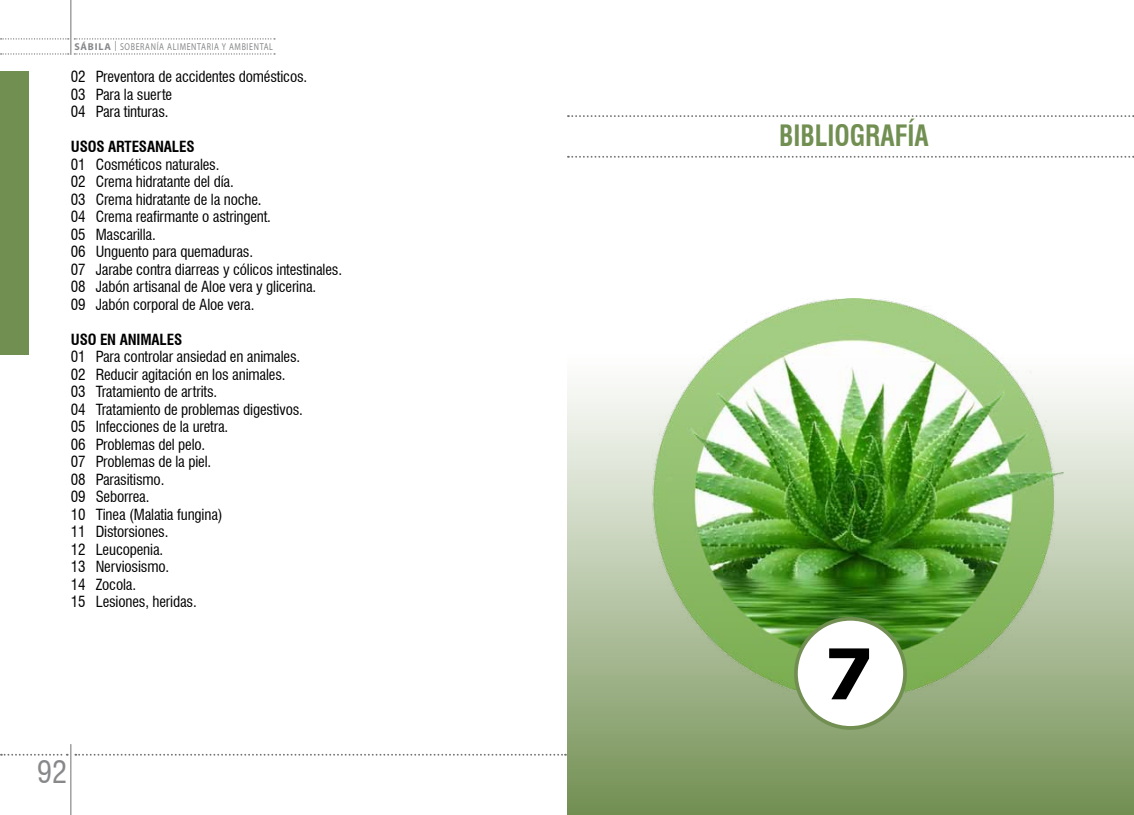
<style>
.page{position:relative;width:1134px;height:815px;background:#fff}
.page>*{position:absolute;margin:0;border:0;box-sizing:border-box;transform-origin:0 0}
.t1{font:700 70px "Verdana";color:#000}
.t2{font:condensed 30px "Swiss 721 BT";color:#87888a}
.t3{font:700 condensed 28.75px "Swiss 721 BT";color:#728f52;scale:.91 1}
.t4{font:condensed 15px/17.5px "Swiss 721 BT";letter-spacing:-.01em;color:#000}
.t5{font:700 condensed 15px "Swiss 721 BT";letter-spacing:-.01em;color:#000}
.t6{font:10px "Myriad Pro";letter-spacing:.08em;color:#87888a;scale:.8 1}
.s1{font-weight:700}
.s2{font-size:15px}
</style>
<div class="page">
<svg style="left:1px;top:754px;width:67px;height:2px"></svg>
<hr style="left:70px;top:0;width:1px;height:55px;background:#707172">
<svg style="left:1px;top:38px;width:274px;height:2px"></svg>
<svg style="left:1px;top:53px;width:274px;height:2px"></svg>
<hr style="left:70px;top:744px;width:1px;height:71px;background:#707172">
<svg style="left:75px;top:754px;width:492px;height:2px"></svg>
<div style="left:0;top:71px;width:28px;height:283px;background:#728f52"></div>
<div style="left:567px;top:354px;width:567px;height:461px;background:linear-gradient(to bottom,#fff,#749054)"></div>
<svg style="left:568px;top:115px;width:566px;height:2px"></svg>
<svg style="left:568px;top:156px;width:566px;height:2px"></svg>
<img style="left:651px;top:299px;width:412px;height:400px">
<div style="left:796px;top:619px;width:109px;height:109px;background:#fff;border-radius:50%"></div>
<div style="left:794px;top:617px;width:113px;height:113px;border:4px solid #728f52;border-radius:50%"></div>
<p class="t6" style="left:74px;top:41px;width:250px"><span class="s1">SÁBILA</span> <span class="s2">I</span> SOBERANÍA ALIMENTARIA Y AMBIENTAL</p>
<p class="t4" style="left:71px;top:68px;width:238px">02 Preventora de accidentes domésticos.<br>03 Para la suerte<br>04 Para tinturas.</p>
<p class="t5" style="left:71px;top:138px;width:125px">USOS ARTESANALES</p>
<p class="t4" style="left:71px;top:156px;width:273px">01 Cosméticos naturales.<br>02 Crema hidratante del día.<br>03 Crema hidratante de la noche.<br>04 Crema reafirmante o astringent.<br>05 Mascarilla.<br>06 Unguento para quemaduras.<br>07 Jarabe contra diarreas y cólicos intestinales.<br>08 Jabón artisanal de Aloe vera y glicerina.<br>09 Jabón corporal de Aloe vera.</p>
<p class="t5" style="left:71px;top:330px;width:113px">USO EN ANIMALES</p>
<p class="t4" style="left:71px;top:348px;width:234px">01 Para controlar ansiedad en animales.<br>02 Reducir agitación en los animales.<br>03 Tratamiento de artrits.<br>04 Tratamiento de problemas digestivos.<br>05 Infecciones de la uretra.<br>06 Problemas del pelo.<br>07 Problemas de la piel.<br>08 Parasitismo.<br>09 Seborrea.<br>10 Tinea (Malatia fungina)<br>11 Distorsiones.<br>12 Leucopenia.<br>13 Nerviosismo.<br>14 Zocola.<br>15 Lesiones, heridas.</p>
<h2 class="t2" style="left:37px;top:754px;width:31px">92</h2>
<h3 class="t3" style="left:779px;top:118px;width:166px">BIBLIOGRAFÍA</h3>
<h1 class="t1" style="left:824px;top:624px;width:51px">7</h1>
</div>
